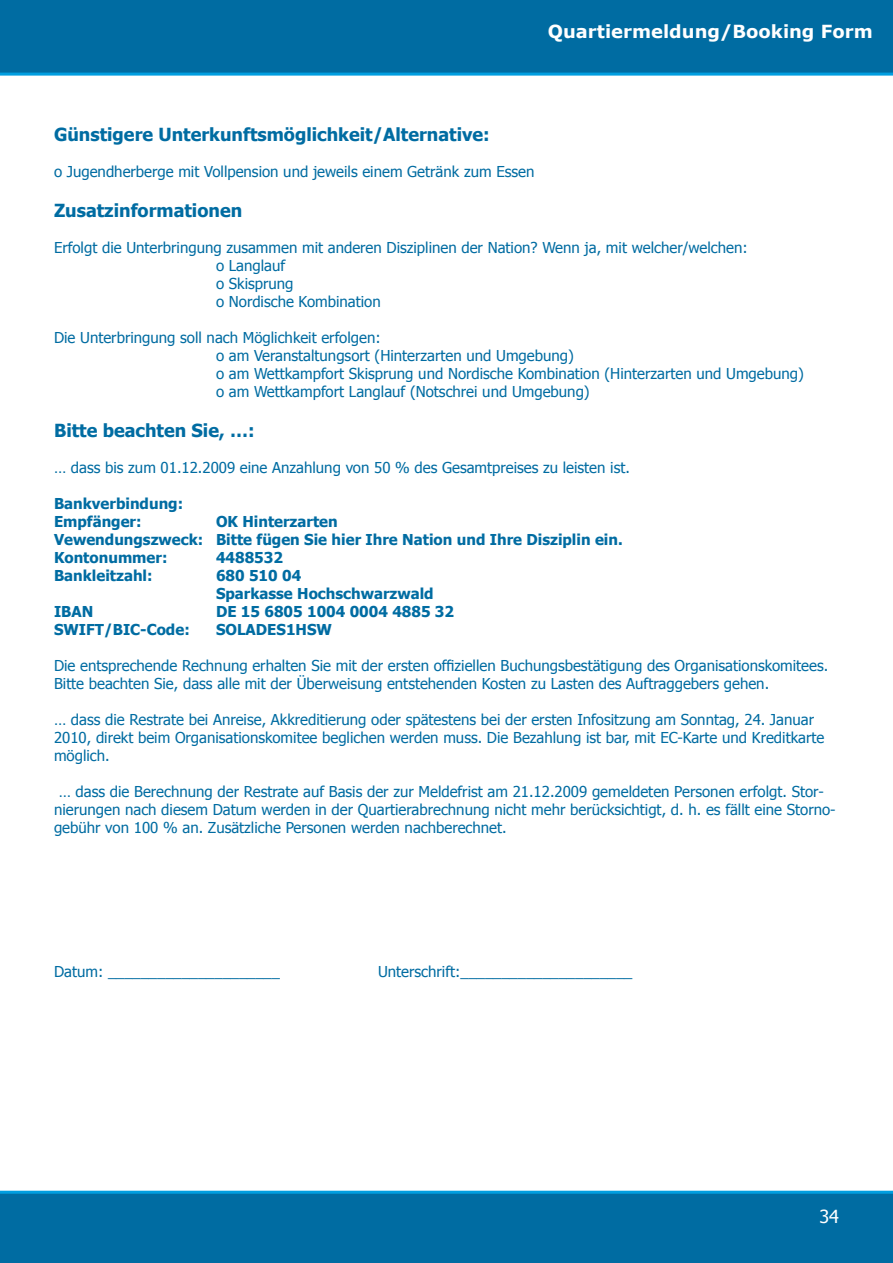
<style>
.page{position:relative;width:893px;height:1263px;background:#fff}
.page>*{position:absolute;margin:0;border:0;box-sizing:border-box;transform-origin:0 0}
.t1{font:700 18px "Tahoma";color:#006ca2}
.t2{font:700 18px "Verdana";color:#fff}
.t3{font:18px "Tahoma";color:#fff}
.t4{font:15px/18px "Tahoma";color:#006ca2}
.t5{font:700 15px/18px "Tahoma";color:#006ca2}
</style>
<div class="page">
<div style="left:0;top:0;width:893px;height:76px;background:#006ca2"></div>
<div style="left:0;top:1191px;width:893px;height:72px;background:#006ca2"></div>
<p class="t2" style="left:548px;top:20px;width:326px">Quartiermeldung/Booking Form</p>
<p class="t1" style="left:54px;top:122px;width:437px">Günstigere Unterkunftsmöglichkeit/Alternative:</p>
<p class="t4" style="left:54px;top:162px;width:482px">o Jugendherberge mit Vollpension und jeweils einem Getränk zum Essen</p>
<p class="t1" style="left:54px;top:198px;width:190px">Zusatzinformationen</p>
<p class="t4" style="left:216px;top:238px;width:533px;text-indent:-162px">Erfolgt die Unterbringung zusammen mit anderen Disziplinen der Nation? Wenn ja, mit welcher/welchen: o Langlauf<br>o Skisprung<br>o Nordische Kombination</p>
<p class="t4" style="left:216px;top:328px;width:589px;text-indent:-162px">Die Unterbringung soll nach Möglichkeit erfolgen:<br>o am Veranstaltungsort (Hinterzarten und Umgebung)<br>o am Wettkampfort Skisprung und Nordische Kombination (Hinterzarten und Umgebung) o am Wettkampfort Langlauf (Notschrei und Umgebung)</p>
<p class="t1" style="left:54px;top:417px;width:202px">Bitte beachten Sie, …:</p>
<p class="t4" style="left:54px;top:457px;width:577px">… dass bis zum 01.12.2009 eine Anzahlung von 50 % des Gesamtpreises zu leisten ist.</p>
<p class="t5" style="left:54px;top:493px;width:131px">Bankverbindung:<br>Empfänger:</p>
<p class="t5" style="left:54px;top:511px;width:570px;text-indent:162px">OK Hinterzarten<br>Vewendungszweck: Bitte fügen Sie hier Ihre Nation und Ihre Disziplin ein.<br>Kontonummer:</p>
<p class="t5" style="left:216px;top:547px;width:68px">4488532</p>
<p class="t5" style="left:54px;top:565px;width:100px">Bankleitzahl:</p>
<p class="t5" style="left:216px;top:565px;width:219px">680 510 04<br>Sparkasse Hochschwarzwald</p>
<p class="t5" style="left:54px;top:601px;width:41px">IBAN</p>
<p class="t5" style="left:216px;top:601px;width:240px">DE 15 6805 1004 0004 4885 32</p>
<p class="t5" style="left:54px;top:619px;width:137px">SWIFT/BIC-Code:</p>
<p class="t5" style="left:216px;top:619px;width:117px">SOLADES1HSW</p>
<p class="t4" style="left:54px;top:655px;width:776px">Die entsprechende Rechnung erhalten Sie mit der ersten offiziellen Buchungsbestätigung des Organisationskomitees.<br>Bitte beachten Sie, dass alle mit der Überweisung entstehenden Kosten zu Lasten des Auftraggebers gehen.</p>
<p class="t4" style="left:54px;top:709px;width:772px">… dass die Restrate bei Anreise, Akkreditierung oder spätestens bei der ersten Infositzung am Sonntag, 24. Januar<br>2010, direkt beim Organisationskomitee beglichen werden muss. Die Bezahlung ist bar, mit EC-Karte und Kreditkarte möglich.</p>
<p class="t4" style="left:54px;top:781px;width:783px;text-indent:5px">… dass die Berechnung der Restrate auf Basis der zur Meldefrist am 21.12.2009 gemeldeten Personen erfolgt. Stor&shy;nierungen nach diesem Datum werden in der Quartierabrechnung nicht mehr berücksichtigt, d. h. es fällt eine Storno&shy;gebühr von 100 % an. Zusätzliche Personen werden nachberechnet.</p>
<p class="t4" style="left:54px;top:961px;width:228px">Datum: _____________________</p>
<p class="t4" style="left:378px;top:961px;width:256px">Unterschrift:_____________________</p>
<p class="t3" style="left:819px;top:1204px;width:21px">34</p>
</div>
